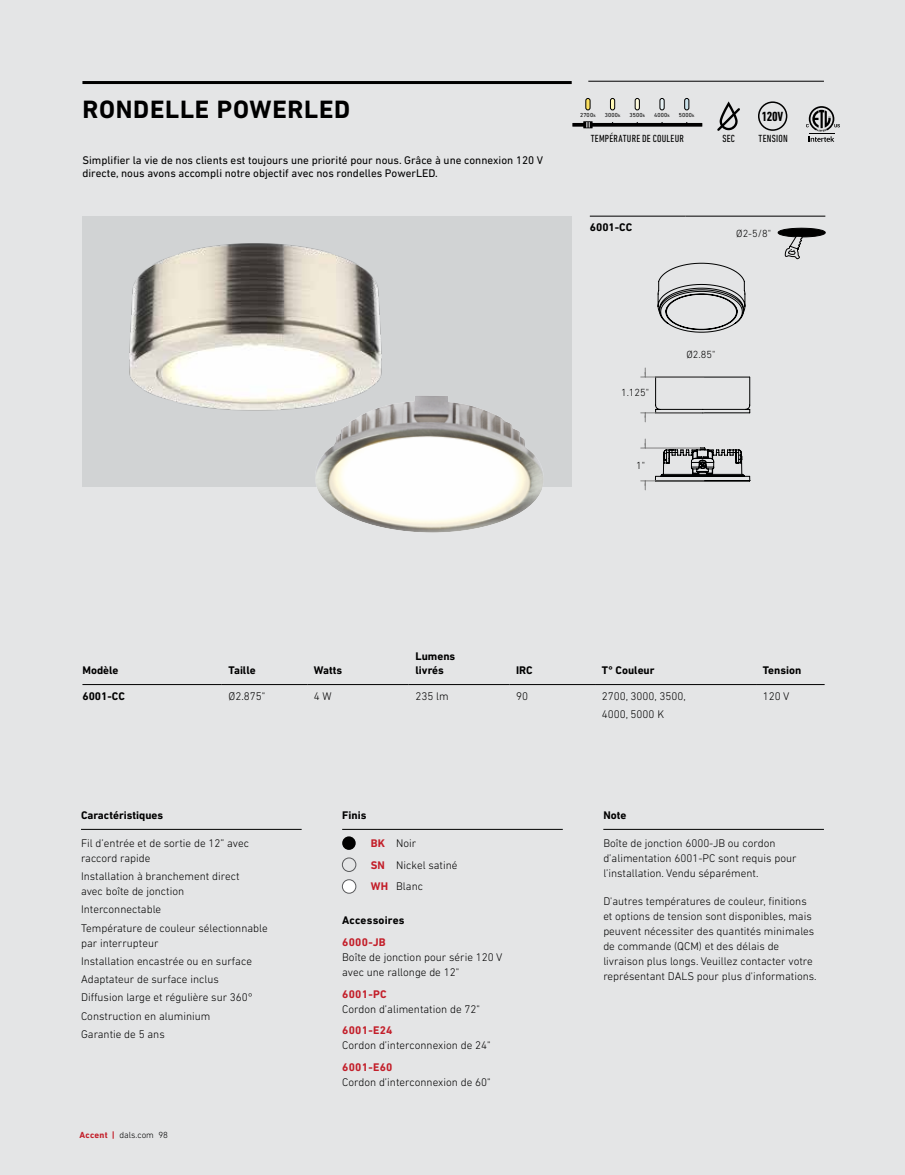
<style>
.page{position:relative;width:905px;height:1175px;background:#fff}
.page>*{position:absolute;margin:0;border:0;box-sizing:border-box;transform-origin:0 0}
.t1{font:700 25.5px "DIN Next LT Pro";letter-spacing:.03em;color:#000}
.t2{font:700 condensed 13.5px "DIN Next LT Pro";color:#000}
.t3{font:300 11.25px/15px "DIN Next LT Pro";color:#000}
.t4{font:11.25px/13.5px "DIN Next LT Pro";color:#000}
.t5{font:700 11.25px/13.5px "DIN Next LT Pro";color:#000}
.t6{font:700 11.25px "DIN Next LT Pro";letter-spacing:.025em;color:#c31f2a}
.t7{font:condensed 10.5px "DIN Next LT Pro";letter-spacing:.025em;color:#000}
.t8{font:300 10.5px "DIN Next LT Pro";color:#000}
.t9{font:300 9px "DIN Next LT Pro";color:#000}
.t10{font:5.85px "DIN Next LT Pro";letter-spacing:.025em;color:#000}
.s1{font-size:4.65px}
.s2{font-weight:700;color:#c31f2a}
</style>
<div class="page">
<div style="left:0;top:0;width:904px;height:1174px;background:#e4e5e6"></div>
<hr style="left:588px;top:81px;width:235px;height:1px;background:#000">
<hr style="left:82px;top:81px;width:489px;height:3px;background:#000">
<hr style="left:81px;top:829px;width:221px;height:1px;background:#000">
<hr style="left:342px;top:829px;width:220px;height:1px;background:#000">
<div style="left:342px;top:836px;width:14px;height:14px;background:#000;border-radius:50%"></div>
<div style="left:342px;top:857px;width:14px;height:14px;border:1px solid #58595b;border-radius:50%"></div>
<div style="left:342px;top:879px;width:14px;height:14px;background:#fff;border-radius:50%"></div>
<div style="left:342px;top:879px;width:14px;height:14px;border:1px solid #58595b;border-radius:50%"></div>
<hr style="left:603px;top:829px;width:221px;height:1px;background:#000">
<hr style="left:590px;top:216px;width:95px;height:1px;background:#000">
<hr style="left:685px;top:216px;width:140px;height:1px;background:#000">
<svg style="left:777px;top:228px;width:49px;height:31px"></svg>
<svg style="left:657px;top:263px;width:88px;height:69px"></svg>
<svg style="left:655px;top:377px;width:95px;height:36px"></svg>
<hr style="left:655px;top:377px;width:94px;height:1px;background:#000101">
<hr style="left:640px;top:377px;width:64px;height:1px;background:#808080">
<svg style="left:644px;top:368px;width:2px;height:9px"></svg>
<hr style="left:640px;top:412px;width:64px;height:1px;background:#808080">
<svg style="left:644px;top:413px;width:2px;height:9px"></svg>
<svg style="left:655px;top:447px;width:95px;height:34px"></svg>
<hr style="left:640px;top:448px;width:64px;height:1px;background:#808080">
<svg style="left:644px;top:439px;width:2px;height:9px"></svg>
<hr style="left:640px;top:480px;width:64px;height:1px;background:#808080">
<svg style="left:644px;top:481px;width:2px;height:9px"></svg>
<hr style="left:82px;top:684px;width:140px;height:1px;background:#000">
<hr style="left:222px;top:684px;width:85px;height:1px;background:#000">
<hr style="left:307px;top:684px;width:102px;height:1px;background:#000">
<hr style="left:409px;top:684px;width:100px;height:1px;background:#000">
<hr style="left:509px;top:684px;width:86px;height:1px;background:#000">
<hr style="left:595px;top:684px;width:161px;height:1px;background:#000">
<hr style="left:756px;top:684px;width:68px;height:1px;background:#000">
<svg style="left:585px;top:98px;width:5px;height:12px"></svg>
<svg style="left:634px;top:98px;width:5px;height:12px"></svg>
<svg style="left:659px;top:98px;width:5px;height:12px"></svg>
<svg style="left:610px;top:98px;width:5px;height:12px"></svg>
<svg style="left:591px;top:123px;width:111px;height:4px"></svg>
<svg style="left:572px;top:123px;width:12px;height:4px"></svg>
<svg style="left:583px;top:121px;width:9px;height:7px"></svg>
<svg style="left:684px;top:98px;width:5px;height:12px"></svg>
<svg style="left:806px;top:106px;width:33px;height:36px"></svg>
<div style="left:758px;top:101px;width:29px;height:30px;border:2px solid #000;border-radius:50%"></div>
<svg style="left:717px;top:101px;width:23px;height:30px"></svg>
<div style="left:82px;top:216px;width:489px;height:270px;background:#d1d3d4"></div>
<img style="left:129px;top:243px;width:253px;height:168px">
<div style="left:315px;top:395px;width:229px;height:138px;background:#fff;opacity:.75"></div>
<h1 class="t1" style="left:82px;top:94px;width:269px">RONDELLE POWERLED</h1>
<p class="t4" style="left:82px;top:153px;width:462px">Simplifier la vie de nos clients est toujours une priorité pour nous. Grâce à une connexion 120 V directe, nous avons accompli notre objectif avec nos rondelles PowerLED.</p>
<p class="t10" style="left:580px;top:112px;width:17px">2700<span class="s1">k</span></p>
<p class="t10" style="left:604px;top:112px;width:17px">3000<span class="s1">k</span></p>
<p class="t10" style="left:629px;top:112px;width:17px">3500<span class="s1">k</span></p>
<p class="t10" style="left:654px;top:112px;width:17px">4000<span class="s1">k</span></p>
<p class="t10" style="left:679px;top:112px;width:17px">5000<span class="s1">k</span></p>
<p class="t7" style="left:590px;top:132px;width:95px">TEMPÉRATURE DE COULEUR</p>
<p class="t2" style="left:762px;top:109px;width:23px">120V</p>
<p class="t7" style="left:722px;top:132px;width:14px">SEC</p>
<p class="t7" style="left:758px;top:132px;width:31px">TENSION</p>
<p class="t5" style="left:590px;top:221px;width:44px">6001-CC</p>
<p class="t8" style="left:736px;top:227px;width:36px">Ø2-5/8"</p>
<p class="t8" style="left:621px;top:386px;width:29px">1.125"</p>
<p class="t8" style="left:636px;top:459px;width:10px">1"</p>
<p class="t8" style="left:686px;top:348px;width:30px">Ø2.85"</p>
<p class="t5" style="left:82px;top:663px;width:38px">Modèle</p>
<p class="t5" style="left:228px;top:663px;width:29px">Taille</p>
<p class="t5" style="left:314px;top:663px;width:30px">Watts</p>
<p class="t5" style="left:415px;top:649px;width:41px">Lumens livrés</p>
<p class="t5" style="left:516px;top:663px;width:18px">IRC</p>
<p class="t5" style="left:601px;top:663px;width:54px">T° Couleur</p>
<p class="t5" style="left:762px;top:663px;width:40px">Tension</p>
<p class="t5" style="left:82px;top:689px;width:44px">6001-CC</p>
<p class="t3" style="left:228px;top:688px;width:38px">Ø2.875"</p>
<p class="t3" style="left:314px;top:688px;width:19px">4 W</p>
<p class="t3" style="left:415px;top:688px;width:35px">235 lm</p>
<p class="t3" style="left:516px;top:688px;width:13px">90</p>
<p class="t3" style="left:601px;top:686px;width:86px;line-height:18.3px">2700, 3000, 3500,<br>4000, 5000 K</p>
<p class="t3" style="left:762px;top:688px;width:28px">120 V</p>
<p class="t5" style="left:81px;top:808px;width:84px">Caractéristiques</p>
<p class="t3" style="left:81px;top:835px;width:169px">Fil d’entrée et de sortie de 12” avec raccord rapide</p>
<p class="t3" style="left:81px;top:868px;width:160px">Installation à branchement direct avec boîte de jonction</p>
<p class="t3" style="left:81px;top:900px;width:188px;line-height:18.3px">Interconnectable<br>Température de couleur sélectionnable</p>
<p class="t3" style="left:81px;top:933px;width:173px;line-height:18.3px">par interrupteur<br>Installation encastrée ou en surface<br>Adaptateur de surface inclus<br>Diffusion large et régulière sur 360°<br>Construction en aluminium<br>Garantie de 5 ans</p>
<p class="t9" style="left:80px;top:1129px;width:90px"><span class="s2">Accent |</span> dals.com 98</p>
<p class="t5" style="left:342px;top:808px;width:26px">Finis</p>
<p class="t3" style="left:370px;top:832px;width:88px;line-height:21.8px"><span class="s2">BK</span> Noir<br><span class="s2">SN</span> Nickel satiné<br><span class="s2">WH</span> Blanc</p>
<p class="t5" style="left:342px;top:913px;width:64px">Accessoires</p>
<p class="t6" style="left:342px;top:935px;width:45px">6000-JB</p>
<p class="t3" style="left:342px;top:949px;width:162px">Boîte de jonction pour série 120 V avec une rallonge de 12"</p>
<p class="t6" style="left:342px;top:987px;width:46px">6001-PC</p>
<p class="t3" style="left:342px;top:1001px;width:139px">Cordon d’alimentation de 72"</p>
<p class="t6" style="left:342px;top:1024px;width:52px">6001-E24</p>
<p class="t3" style="left:342px;top:1038px;width:150px">Cordon d’interconnexion de 24"</p>
<p class="t6" style="left:342px;top:1060px;width:52px">6001-E60</p>
<p class="t3" style="left:342px;top:1074px;width:150px">Cordon d’interconnexion de 60"</p>
<p class="t5" style="left:603px;top:808px;width:24px">Note</p>
<p class="t3" style="left:603px;top:835px;width:195px">Boîte de jonction 6000-JB ou cordon d’alimentation 6001-PC sont requis pour l’installation. Vendu séparément.</p>
<p class="t3" style="left:603px;top:894px;width:215px">D'autres températures de couleur, finitions et options de tension sont disponibles, mais peuvent nécessiter des quantités minimales de commande (QCM) et des délais de livraison plus longs. Veuillez contacter votre représentant DALS pour plus d'informations.</p>
</div>
